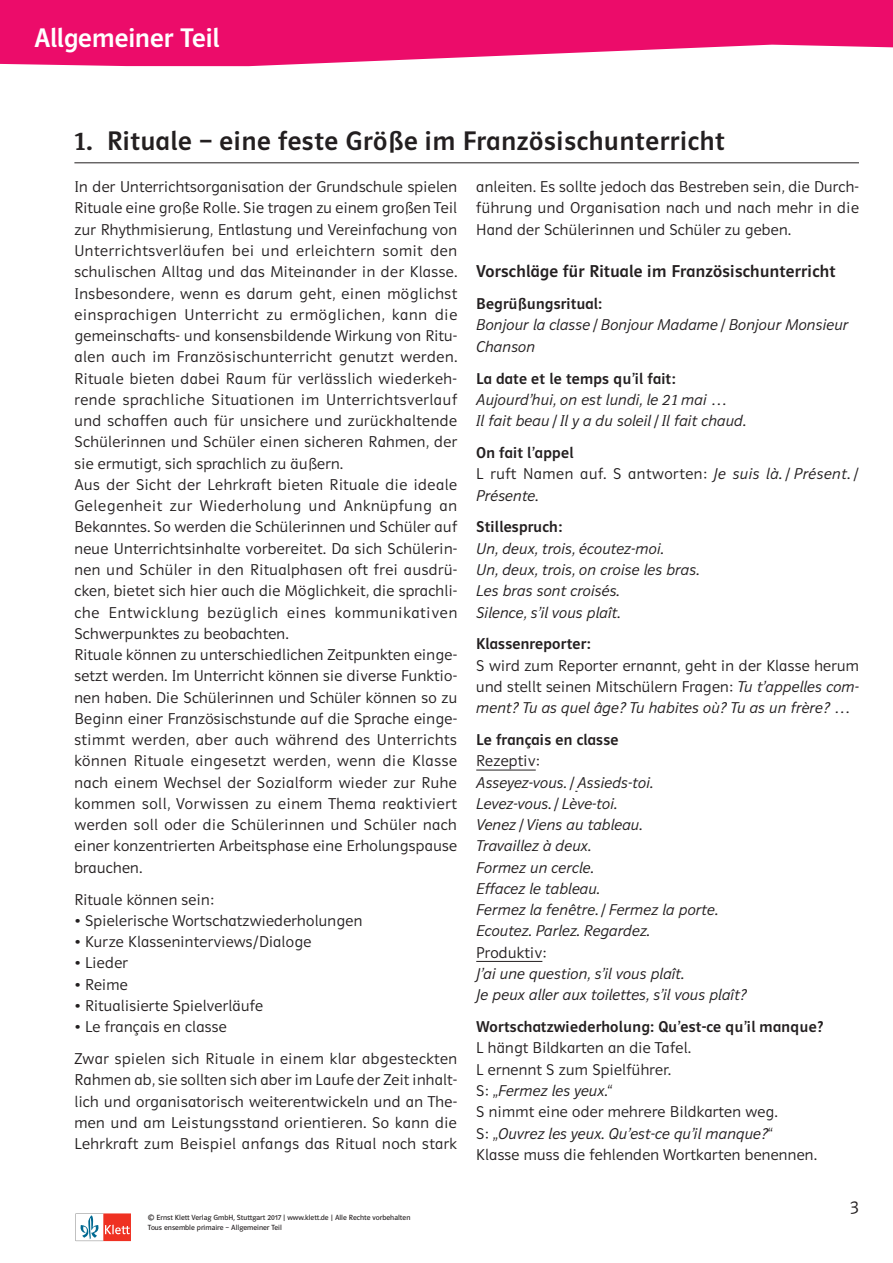
<style>
.page{position:relative;width:893px;height:1263px;background:#fff}
.page>*{position:absolute;margin:0;border:0;box-sizing:border-box;transform-origin:0 0}
.t1{font:27px "Polo Basis Krftg";letter-spacing:.025em;color:#231f20}
.t2{font:27px "Polo Basis Krftg 2";color:#fff}
.t3{font:18px "Polo ST11 K Leicht";color:#231f20}
.t4{font:17.25px "Polo Basis Krftg";letter-spacing:.015em;color:#231f20}
.t5{font:15.75px/21.3px "Polo Basis Leicht";letter-spacing:.03em;color:#231f20}
.t6{font:15.75px/21.3px "Polo Basis Leicht Kursiv";letter-spacing:.015em;color:#231f20}
.t7{font:15.75px "Polo Basis Krftg";letter-spacing:.015em;color:#231f20}
.t8{font:7.5px/10.1px "Polo ST11 K Buch 2";color:#231f20}
.s1{font-family:"Polo Basis Leicht"}
.s2{font-family:"Polo Basis Leicht Kursiv"}
</style>
<div class="page">
<svg style="left:0;top:0;width:893px;height:66px;fill:#ec0c6a"></svg>
<svg style="left:76px;top:1213px;width:55px;height:28px"></svg>
<hr style="left:74px;top:162px;width:785px;height:1px;background:#231f20">
<hr style="left:476px;top:770px;width:60px;height:1px;background:#231f20">
<hr style="left:476px;top:961px;width:66px;height:1px;background:#231f20">
<h1 class="t2" style="left:34px;top:23px;width:187px">Allgemeiner Teil</h1>
<h1 class="t1" style="left:74px;top:126px;width:652px">1. Rituale – eine feste Größe im Französischunterricht</h1>
<p class="t5" style="left:74px;top:176px;width:384px">In der Unterrichtsorganisation der Grundschule spielen Rituale eine große Rolle. Sie tragen zu einem großen Teil zur Rhythmisierung, Entlastung und Vereinfachung von Unterrichtsverläufen bei und erleichtern somit den schulischen Alltag und das Miteinander in der Klasse.<br>Insbesondere, wenn es darum geht, einen möglichst einsprachigen Unterricht zu ermöglichen, kann die gemeinschafts- und konsensbildende Wirkung von Ritu&shy;alen auch im Französischunterricht genutzt werden.<br>Rituale bieten dabei Raum für verlässlich wiederkeh&shy;rende sprachliche Situationen im Unterrichtsverlauf und schaffen auch für unsichere und zurückhaltende Schülerinnen und Schüler einen sicheren Rahmen, der sie ermutigt, sich sprachlich zu äußern.<br>Aus der Sicht der Lehrkraft bieten Rituale die ideale Gelegenheit zur Wiederholung und Anknüpfung an Bekanntes. So werden die Schülerinnen und Schüler auf neue Unterrichtsinhalte vorbereitet. Da sich Schülerin&shy;nen und Schüler in den Ritualphasen oft frei ausdrü&shy;cken, bietet sich hier auch die Möglichkeit, die sprachli&shy;che Entwicklung bezüglich eines kommunikativen Schwerpunktes zu beobachten.<br>Rituale können zu unterschiedlichen Zeitpunkten einge&shy;setzt werden. Im Unterricht können sie diverse Funktio&shy;nen haben. Die Schülerinnen und Schüler können so zu Beginn einer Französischstunde auf die Sprache einge&shy;stimmt werden, aber auch während des Unterrichts können Rituale eingesetzt werden, wenn die Klasse nach einem Wechsel der Sozialform wieder zur Ruhe kommen soll, Vorwissen zu einem Thema reaktiviert werden soll oder die Schülerinnen und Schüler nach einer konzentrierten Arbeitsphase eine Erholungspause brauchen.</p>
<p class="t5" style="left:74px;top:889px;width:141px">Rituale können sein:</p>
<p class="t5" style="left:74px;top:910px;width:289px">• Spielerische Wortschatzwiederholungen</p>
<p class="t5" style="left:74px;top:931px;width:239px">• Kurze Klasseninterviews/Dialoge</p>
<p class="t5" style="left:74px;top:952px;width:55px">• Lieder</p>
<p class="t5" style="left:74px;top:974px;width:55px">• Reime</p>
<p class="t5" style="left:74px;top:995px;width:190px">• Ritualisierte Spielverläufe</p>
<p class="t5" style="left:74px;top:1011px;width:384px;line-height:32px">• Le français en classe<br>Zwar spielen sich Rituale in einem klar abgesteckten</p>
<p class="t5" style="left:74px;top:1069px;width:384px;text-align:justify">Rahmen ab, sie sollten sich aber im Laufe der Zeit inhalt&shy;lich und organisatorisch weiterentwickeln und an The&shy;men und am Leistungsstand orientieren. So kann die Lehrkraft zum Beispiel anfangs das Ritual noch stark</p>
<p class="t5" style="left:476px;top:176px;width:384px;text-align:justify">anleiten. Es sollte jedoch das Bestreben sein, die Durch&shy;führung und Organisation nach und nach mehr in die Hand der Schülerinnen und Schüler zu geben.</p>
<p class="t4" style="left:476px;top:262px;width:361px">Vorschläge für Rituale im Französischunterricht</p>
<p class="t7" style="left:476px;top:295px;width:127px">Begrüßungsritual:</p>
<p class="t6" style="left:476px;top:315px;width:374px">Bonjour la classe <span class="s1">/</span> Bonjour Madame <span class="s1">/</span> Bonjour Monsieur<br>Chanson</p>
<p class="t7" style="left:476px;top:370px;width:201px">La date et le temps qu’il fait:</p>
<p class="t6" style="left:476px;top:389px;width:271px">Aujourd’hui, on est lundi, le 21 mai …<br>Il fait beau <span class="s1">/</span>Il y a du soleil<span class="s1">/</span>Il fait chaud.</p>
<p class="t7" style="left:476px;top:444px;width:99px">On fait l’appel</p>
<p class="t5" style="left:476px;top:463px;width:384px">L ruft Namen auf. S antworten: <span class="s2">Je suis là.</span>/ <span class="s2">Présent.</span>/</p>
<p class="t6" style="left:476px;top:485px;width:64px">Présente.</p>
<p class="t7" style="left:476px;top:518px;width:87px">Stillespruch:</p>
<p class="t6" style="left:476px;top:538px;width:224px">Un, deux, trois, écoutez-moi.<br>Un, deux, trois, on croise les bras.<br>Les bras sont croisés.<br>Silence, s’il vous plaît.</p>
<p class="t7" style="left:476px;top:635px;width:116px">Klassenreporter:</p>
<p class="t5" style="left:476px;top:655px;width:384px">S wird zum Reporter ernannt, geht in der Klasse herum und stellt seinen Mitschülern Fragen: <span class="s2">Tu t’appelles com-</span></p>
<p class="t6" style="left:476px;top:697px;width:376px">ment? Tu as quel âge? Tu habites où? Tu as un frère? …</p>
<p class="t7" style="left:476px;top:731px;width:144px">Le français en classe</p>
<p class="t5" style="left:476px;top:750px;width:65px">Rezeptiv:</p>
<p class="t6" style="left:476px;top:772px;width:243px">Asseyez-vous.<span class="s1">/</span> Assieds-toi.<br>Levez-vous.<span class="s1">/</span> Lève-toi.<br>Venez <span class="s1">/</span>Viens au tableau.<br>Travaillez à deux.<br>Formez un cercle.<br>Effacez le tableau.<br>Fermez la fenêtre.<span class="s1">/</span> Fermez la porte.<br>Ecoutez. Parlez. Regardez.</p>
<p class="t5" style="left:476px;top:942px;width:71px">Produktiv:</p>
<p class="t6" style="left:476px;top:963px;width:272px">J’ai une question, s’il vous plaît.<br>Je peux aller aux toilettes, s’il vous plaît?</p>
<p class="t7" style="left:476px;top:1018px;width:348px">Wortschatzwiederholung: Qu’est-ce qu’il manque?</p>
<p class="t5" style="left:476px;top:1038px;width:216px">L hängt Bildkarten an die Tafel.<br>L ernennt S zum Spielführer.</p>
<p class="t6" style="left:476px;top:1080px;width:138px"><span class="s1">S: „</span>Fermez les yeux.<span class="s1">“</span></p>
<p class="t5" style="left:476px;top:1101px;width:303px">S nimmt eine oder mehrere Bildkarten weg.</p>
<p class="t6" style="left:476px;top:1123px;width:298px"><span class="s1">S: „</span>Ouvrez les yeux. Qu’est-ce qu’il manque?<span class="s1">“</span></p>
<p class="t5" style="left:476px;top:1144px;width:342px">Klasse muss die fehlenden Wortkarten benennen.</p>
<p class="t8" style="left:148px;top:1212px;width:264px">© Ernst Klett Verlag GmbH, Stuttgart 2017 | www.klett.de | Alle Rechte vorbehalten<br>Tous ensemble primaire – Allgemeiner Teil</p>
<p class="t3" style="left:850px;top:1197px;width:10px">3</p>
</div>
